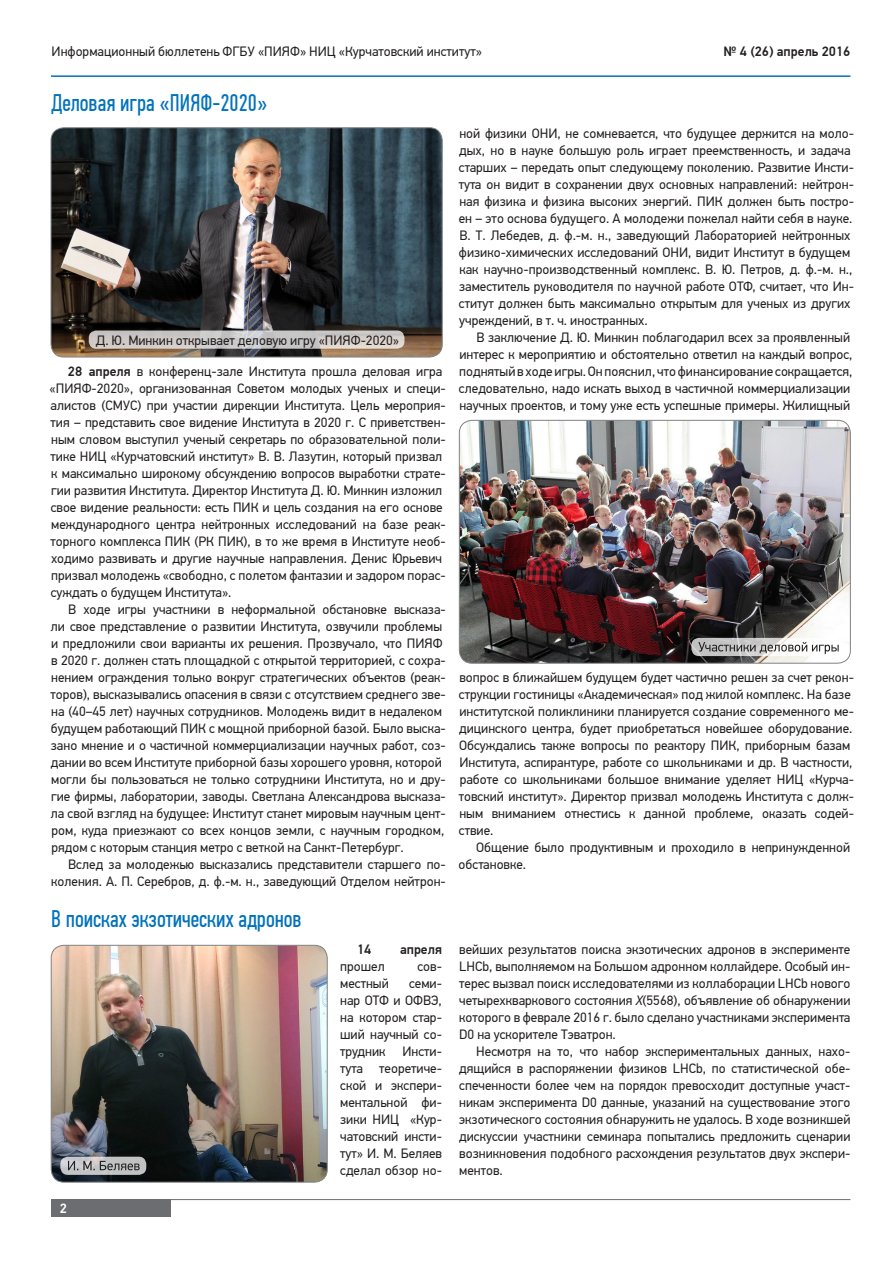
<style>
.page{position:relative;width:893px;height:1263px;background:#fff}
.page>*{position:absolute;margin:0;border:0;box-sizing:border-box;transform-origin:0 0}
.Head_1{font:24px "PF Din Text Comp Pro";color:#0072bc}
.Text_General{font:13.5px/17px "PF Din Text Pro";color:#231f20}
.Text_General-2{font:500 13.5px "PF Din Text Pro";color:#231f20}
.Lines{font:500 13.5px "PF Din Text Pro";color:#fff}
.s1{font-weight:500}
.s2{font-style:italic}
</style>
<div class="page">
<div style="left:51px;top:1199px;width:119px;height:17px;background:#6c6d70"></div>
<hr style="left:51px;top:1199px;width:799px;height:1px;background:#6c6d70">
<hr style="left:51px;top:75px;width:799px;height:2px;background:#0072bc">
<img style="left:51px;top:128px;width:391px;height:229px">
<div style="left:51px;top:128px;width:391px;height:229px;border:1px solid #808285;border-radius:13px"></div>
<img style="left:459px;top:420px;width:391px;height:243px">
<div style="left:459px;top:420px;width:391px;height:243px;border:1px solid #808285;border-radius:13px"></div>
<img style="left:51px;top:945px;width:276px;height:237px">
<div style="left:51px;top:945px;width:276px;height:237px;border:1px solid #808285;border-radius:13px"></div>
<svg style="left:691px;top:638px;width:153px;height:18px"></svg>
<svg style="left:698px;top:642px;width:141px;height:12px"></svg>
<svg style="left:60px;top:1157px;width:86px;height:18px"></svg>
<svg style="left:68px;top:1161px;width:72px;height:9px"></svg>
<svg style="left:89px;top:330px;width:315px;height:19px;fill:#cbc8c6"></svg>
<p class="Text_General" style="left:52px;top:43px;width:432px">Информационный бюллетень ФГБУ «ПИЯФ» НИЦ «Курчатовский институт»</p>
<p class="Text_General-2" style="left:723px;top:43px;width:128px">№ 4 (26) апрель 2016</p>
<p class="Head_1" style="left:52px;top:89px;width:217px">Деловая игра «ПИЯФ-2020»</p>
<p class="Text_General" style="left:96px;top:332px;width:305px">Д. Ю. Минкин открывает деловую игру «ПИЯФ-2020»</p>
<p class="Text_General" style="left:50px;top:363px;width:398px;text-indent:18px"><span class="s1">28 апреля</span> в конференц-зале Института прошла деловая игра «ПИЯФ-2020», организованная Советом молодых ученых и специ&shy;алистов (СМУС) при участии дирекции Института. Цель мероприя&shy;тия – представить свое видение Института в 2020 г. С приветствен&shy;ным словом выступил ученый секретарь по образовательной поли&shy;тике НИЦ «Курчатовский институт» В. В. Лазутин, который призвал к максимально широкому обсуждению вопросов выработки страте&shy;гии развития Института. Директор Института Д. Ю. Минкин изложил свое видение реальности: есть ПИК и цель создания на его основе международного центра нейтронных исследований на базе реак&shy;торного комплекса ПИК (РК ПИК), в то же время в Институте необ&shy;ходимо развивать и другие научные направления. Денис Юрьевич призвал молодежь «свободно, с полетом фантазии и задором порас&shy;суждать о будущем Института».</p>
<p class="Text_General" style="left:51px;top:601px;width:397px;text-indent:18px">В ходе игры участники в неформальной обстановке высказа&shy;ли свое представление о развитии Института, озвучили проблемы и предложили свои варианты их решения. Прозвучало, что ПИЯФ в 2020 г. должен стать площадкой с открытой территорией, с сохра&shy;нением ограждения только вокруг стратегических объектов (реак&shy;торов), высказывались опасения в связи с отсутствием среднего зве&shy;на (40–45 лет) научных сотрудников. Молодежь видит в недалеком будущем работающий ПИК с мощной приборной базой. Было выска&shy;зано мнение и о частичной коммерциализации научных работ, соз&shy;дании во всем Институте приборной базы хорошего уровня, которой могли бы пользоваться не только сотрудники Института, но и дру&shy;гие фирмы, лаборатории, заводы. Светлана Александрова высказа&shy;ла свой взгляд на будущее: Институт станет мировым научным цент&shy;ром, куда приезжают со всех концов земли, с научным городком, рядом с которым станция метро с веткой на Санкт-Петербург.</p>
<p class="Text_General" style="left:51px;top:856px;width:396px;text-align:right">Вслед за молодежью высказались представители старшего по&shy;коления. А. П. Серебров, д. ф.-м. н., заведующий Отделом нейтрон-</p>
<p class="Head_1" style="left:51px;top:905px;width:252px">В поисках экзотических адронов</p>
<p class="Lines" style="left:60px;top:1200px;width:9px">2</p>
<p class="Text_General-2" style="left:357px;top:941px;width:16px">14</p>
<p class="Text_General-2" style="left:400px;top:941px;width:43px">апреля</p>
<p class="Text_General" style="left:340px;top:958px;width:46px">прошел</p>
<p class="Text_General" style="left:417px;top:958px;width:26px">сов-</p>
<p class="Text_General" style="left:340px;top:975px;width:50px">местный</p>
<p class="Text_General" style="left:340px;top:975px;width:103px;text-align:justify;text-indent:69px">семи&shy;нар ОТФ и ОФВЭ, на котором стар&shy;ший научный со&shy;трудник Инсти&shy;тута теоретиче&shy;ской и экспери&shy;ментальной фи&shy;зики НИЦ «Кур&shy;чатовский инсти&shy;тут» И. М. Беляев сделал обзор но-</p>
<p class="Text_General" style="left:459px;top:125px;width:397px">ной физики ОНИ, не сомневается, что будущее держится на моло&shy;дых, но в науке большую роль играет преемственность, и задача старших – передать опыт следующему поколению. Развитие Инсти&shy;тута он видит в сохранении двух основных направлений: нейтрон&shy;ная физика и физика высоких энергий. ПИК должен быть постро&shy;ен – это основа будущего. А молодежи пожелал найти себя в науке.<br>В. Т. Лебедев, д. ф.-м. н., заведующий Лабораторией нейтронных физико-химических исследований ОНИ, видит Институт в будущем как научно-производственный комплекс. В. Ю. Петров, д. ф.-м. н., заместитель руководителя по научной работе ОТФ, считает, что Ин&shy;ститут должен быть максимально открытым для ученых из других учреждений, в т. ч. иностранных.</p>
<p class="Text_General" style="left:459px;top:329px;width:395px;text-indent:17px">В заключение Д. Ю. Минкин поблагодарил всех за проявленный интерес к мероприятию и обстоятельно ответил на каждый вопрос, поднятый в ходе игры. Он пояснил, что финансирование сокращается, следовательно, надо искать выход в частичной коммерциализации научных проектов, и тому уже есть успешные примеры. Жилищный</p>
<p class="Text_General" style="left:459px;top:669px;width:397px">вопрос в ближайшем будущем будет частично решен за счет рекон&shy;струкции гостиницы «Академическая» под жилой комплекс. На базе институтской поликлиники планируется создание современного ме&shy;дицинского центра, будет приобретаться новейшее оборудование.<br>Обсуждались также вопросы по реактору ПИК, приборным базам Института, аспирантуре, работе со школьниками и др. В частности, работе со школьниками большое внимание уделяет НИЦ «Курча&shy;товский институт». Директор призвал молодежь Института с долж&shy;ным вниманием отнестись к данной проблеме, оказать содей&shy;ствие.</p>
<p class="Text_General" style="left:459px;top:839px;width:393px;text-indent:18px">Общение было продуктивным и проходило в непринужденной обстановке.</p>
<p class="Text_General" style="left:459px;top:941px;width:393px;text-align:justify">вейших результатов поиска экзотических адронов в эксперименте LHCb, выполняемом на Большом адронном коллайдере. Особый ин&shy;терес вызвал поиск исследователями из коллаборации LHCb нового четырехкваркового состояния <span class="s2">X</span>(5568), объявление об обнаружении которого в феврале 2016 г. было сделано участниками эксперимента D0 на ускорителе Тэватрон.</p>
<p class="Text_General" style="left:459px;top:1043px;width:393px;text-align:justify;text-indent:17px">Несмотря на то, что набор экспериментальных данных, нахо&shy;дящийся в распоряжении физиков LHCb, по статистической обе&shy;спеченности более чем на порядок превосходит доступные участ&shy;никам эксперимента D0 данные, указаний на существование этого экзотического состояния обнаружить не удалось. В ходе возникшей дискуссии участники семинара попытались предложить сценарии возникновения подобного расхождения результатов двух экспери&shy;ментов.</p>
</div>
